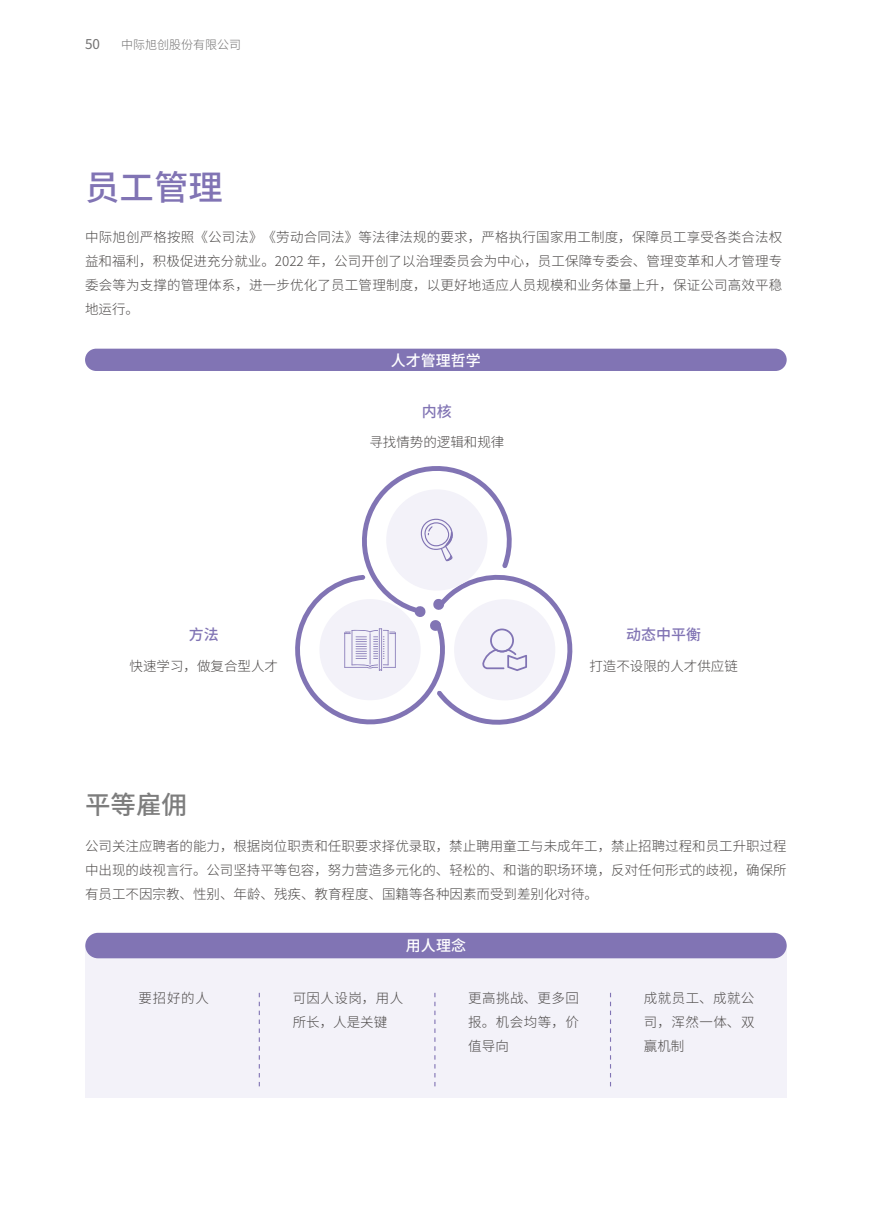
<style>
.page{position:relative;width:893px;height:1212px;background:#fff}
.page>*{position:absolute;margin:0;border:0;box-sizing:border-box;transform-origin:0 0}
.t1{font:500 34.5px "Source Han Sans CN";color:#8174b4}
.t2{font:500 25.5px "Source Han Sans CN";color:#7d7d7d}
.t3{font:500 15px "Source Han Sans CN";color:#fff}
.t4{font:500 15px "Source Han Sans CN";color:#8174b4}
.t5{font:300 13.5px/24px "Source Han Sans CN";color:#4c4948;text-align:justify}
.t6{font:300 13.5px/24px "Source Han Sans CN";letter-spacing:.03em;color:#4c4948}
.t7{font:13.5px "Source Han Sans CN";color:#727171}
.t8{font:300 12px "Source Han Sans CN";color:#727171}
</style>
<div class="page">
<div style="left:85px;top:349px;width:702px;height:22px;background:#8174b4;border-radius:11px"></div>
<svg style="left:295px;top:466px;width:278px;height:259px"></svg>
<div style="left:85px;top:945px;width:702px;height:153px;background:#f3f2f9"></div>
<svg style="left:259px;top:993px;width:1px;height:93px"></svg>
<svg style="left:434px;top:993px;width:1px;height:93px"></svg>
<svg style="left:610px;top:993px;width:1px;height:93px"></svg>
<div style="left:85px;top:933px;width:702px;height:25px;background:#8174b4;border-radius:13px"></div>
<p class="t7" style="left:85px;top:37px;width:16px">50</p>
<p class="t8" style="left:121px;top:38px;width:121px">中际旭创股份有限公司</p>
<h1 class="t1" style="left:85px;top:168px;width:139px">员工管理</h1>
<p class="t5" style="left:85px;top:225px;width:699px">中际旭创严格按照《公司法》《劳动合同法》等法律法规的要求，严格执行国家用工制度，保障员工享受各类合法权益和福利，积极促进充分就业。2022 年，公司开创了以治理委员会为中心，员工保障专委会、管理变革和人才管理专委会等为支撑的管理体系，进一步优化了员工管理制度，以更好地适应人员规模和业务体量上升，保证公司高效平稳地运行。</p>
<p class="t3" style="left:391px;top:352px;width:91px">人才管理哲学</p>
<p class="t4" style="left:189px;top:626px;width:31px">方法</p>
<p class="t5" style="left:130px;top:654px;width:150px">快速学习，做复合型人才</p>
<p class="t4" style="left:422px;top:403px;width:31px">内核</p>
<p class="t5" style="left:369px;top:431px;width:136px">寻找情势的逻辑和规律</p>
<p class="t4" style="left:626px;top:626px;width:76px">动态中平衡</p>
<p class="t5" style="left:589px;top:654px;width:150px">打造不设限的人才供应链</p>
<h2 class="t2" style="left:85px;top:791px;width:103px">平等雇佣</h2>
<p class="t5" style="left:85px;top:834px;width:703px">公司关注应聘者的能力，根据岗位职责和任职要求择优录取，禁止聘用童工与未成年工，禁止招聘过程和员工升职过程中出现的歧视言行。公司坚持平等包容，努力营造多元化的、轻松的、和谐的职场环境，反对任何形式的歧视，确保所有员工不因宗教、性别、年龄、残疾、教育程度、国籍等各种因素而受到差别化对待。</p>
<p class="t3" style="left:406px;top:937px;width:61px">用人理念</p>
<p class="t5" style="left:139px;top:986px;width:72px">要招好的人</p>
<p class="t6" style="left:293px;top:986px;width:112px">可因人设岗，用人所长，人是关键</p>
<p class="t5" style="left:468px;top:986px;width:112px">更高挑战、更多回报。机会均等，价值导向</p>
<p class="t5" style="left:644px;top:986px;width:112px">成就员工、成就公司，浑然一体、双赢机制</p>
</div>
